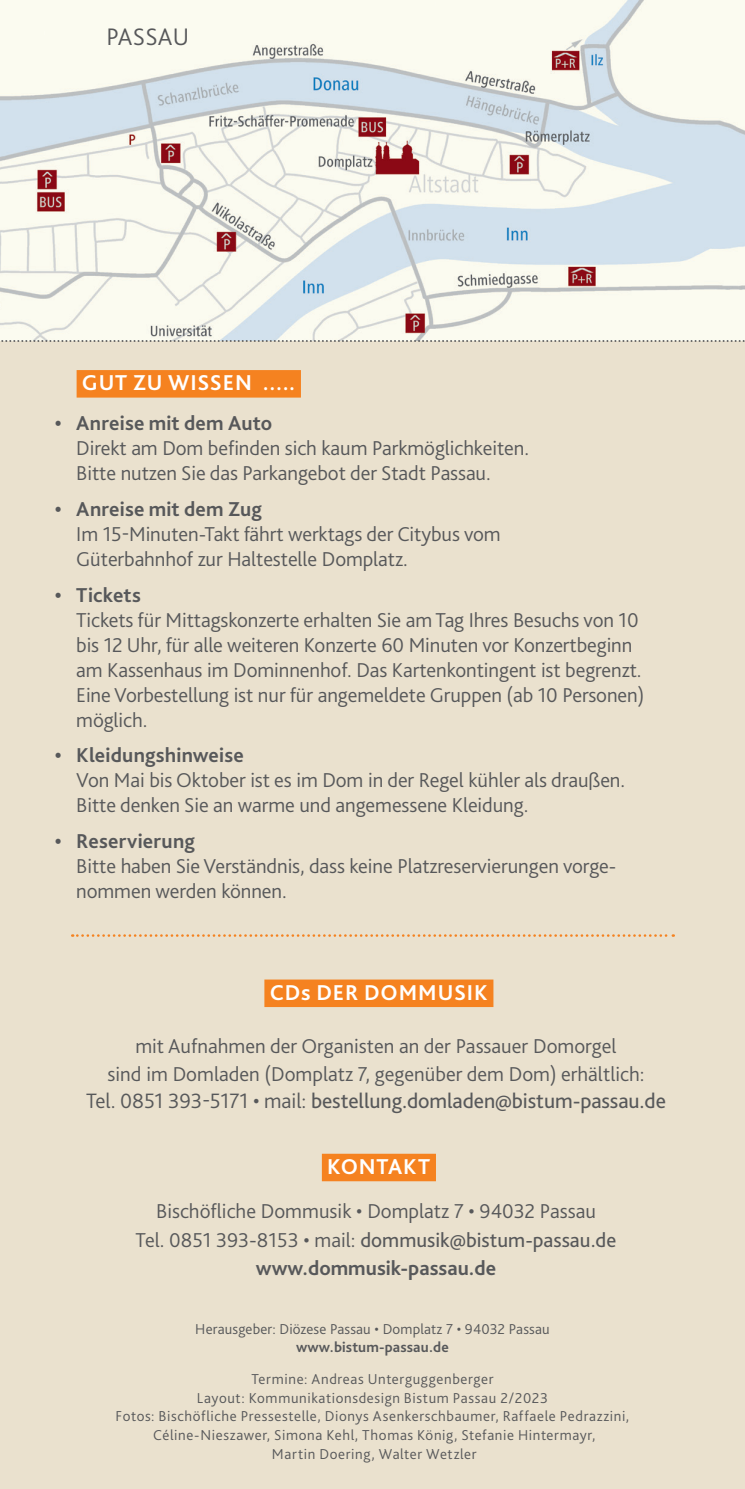
<style>
.page{position:relative;width:745px;height:1489px;background:#fff}
.page>*{position:absolute;margin:0;border:0;box-sizing:border-box;transform-origin:0 0}
.t1{font:300 25px "Bliss Pro";letter-spacing:.01em;color:#57585a}
.t2{font:700 22.5px "Bliss Pro";letter-spacing:.04em;color:#fff}
.t3{font:21.75px "Bliss Pro";letter-spacing:-.005em;color:#57585a}
.t4{font:300 21px/25px "Bliss Pro";letter-spacing:-.005em;color:#57585a}
.t5{font:700 21px "Bliss Pro";letter-spacing:.01em;color:#57585a}
.t6{font:300 15px/18.8px "Bliss Pro";letter-spacing:.04em;color:#57585a;text-align:center}
.t7{font:300 15px "Bliss Pro";letter-spacing:.01em;color:#57585a}
.t8{font:700 15px "Bliss Pro";letter-spacing:.01em;color:#57585a}
.s1{font-weight:300}
.s2{font-size:21.75px}
.s3{font-weight:400}
.s4{font-weight:700}
</style>
<div class="page">
<div style="left:0;top:0;width:744px;height:1488px;background:#eae1ce"></div>
<img style="left:0;top:0;width:744px;height:340px">
<svg style="left:0;top:340px;width:745px;height:2px"></svg>
<div style="left:264px;top:979px;width:229px;height:28px;background:#f58220"></div>
<div style="left:321px;top:1153px;width:114px;height:28px;background:#f58220"></div>
<svg style="left:72px;top:934px;width:601px;height:2px"></svg>
<div style="left:77px;top:370px;width:224px;height:27px;background:#f58220"></div>
<p class="t1" style="left:106px;top:21px;width:84px">PASSAU</p>
<p class="t2" style="left:82px;top:368px;width:215px">GUT ZU WISSEN .....</p>
<p class="t5" style="left:55px;top:410px;width:219px">• Anreise mit dem Auto</p>
<p class="t4" style="left:76px;top:435px;width:454px">Direkt am Dom befinden sich kaum Parkmöglichkeiten.<br>Bitte nutzen Sie das Parkangebot der Stadt Passau.</p>
<p class="t5" style="left:55px;top:496px;width:208px">• Anreise mit dem Zug</p>
<p class="t4" style="left:76px;top:521px;width:426px">Im 15-Minuten-Takt fährt werktags der Citybus vom<br>Güterbahnhof zur Haltestelle Domplatz.</p>
<p class="t5" style="left:55px;top:581px;width:87px">• Tickets</p>
<p class="t4" style="left:76px;top:607px;width:569px">Tickets für Mittagskonzerte erhalten Sie am Tag Ihres Besuchs von 10 bis 12 Uhr, für alle weiteren Konzerte 60 Minuten vor Konzertbeginn am Kassenhaus im Dominnenhof. Das Kartenkontingent ist begrenzt.<br>Eine Vorbestellung ist nur für angemeldete Gruppen (ab 10 Personen) möglich.</p>
<p class="t5" style="left:55px;top:742px;width:190px">• Kleidungshinweise</p>
<p class="t4" style="left:76px;top:767px;width:550px">Von Mai bis Oktober ist es im Dom in der Regel kühler als draußen.<br>Bitte denken Sie an warme und angemessene Kleidung.</p>
<p class="t5" style="left:55px;top:827px;width:141px">• Reservierung</p>
<p class="t4" style="left:76px;top:853px;width:541px">Bitte haben Sie Verständnis, dass keine Platzreservierungen vorge&shy;nommen werden können.</p>
<p class="t2" style="left:269px;top:978px;width:219px">CDs DER DOMMUSIK</p>
<p class="t4" style="left:107px;top:1032px;width:538px;line-height:27.5px;text-align:center">mit Aufnahmen der Organisten an der Passauer Domorgel<br>sind im Domladen (Domplatz 7, gegenüber dem Dom) erhältlich:</p>
<p class="t3" style="left:86px;top:1087px;width:581px"><span class="s1">Tel. 0851 393-5171 • mail:</span> bestellung.domladen@bistum-passau.de</p>
<p class="t2" style="left:327px;top:1152px;width:104px">KONTAKT</p>
<p class="t4" style="left:135px;top:1196px;width:482px;line-height:28.5px;text-align:center">Bischöfliche Dommusik • Domplatz 7 • 94032 Passau<br>Tel. 0851 393<span class="s2">-</span>8153 • mail: <span class="s3">dommusik@bistum-passau.de </span><span class="s4">www.dommusik-passau.de</span></p>
<p class="t7" style="left:195px;top:1319px;width:355px">Herausgeber: Diözese Passau • Domplatz 7 • 94032 Passau</p>
<p class="t8" style="left:296px;top:1337px;width:154px">www.bistum-passau.de</p>
<p class="t6" style="left:115px;top:1369px;width:515px">Termine: Andreas Unterguggenberger<br>Layout: Kommunikationsdesign Bistum Passau 2/2023<br>Fotos: Bischöfliche Pressestelle, Dionys Asenkerschbaumer, Raffaele Pedrazzini, Céline-Nieszawer, Simona Kehl, Thomas König, Stefanie Hintermayr,<br>Martin Doering, Walter Wetzler</p>
</div>
